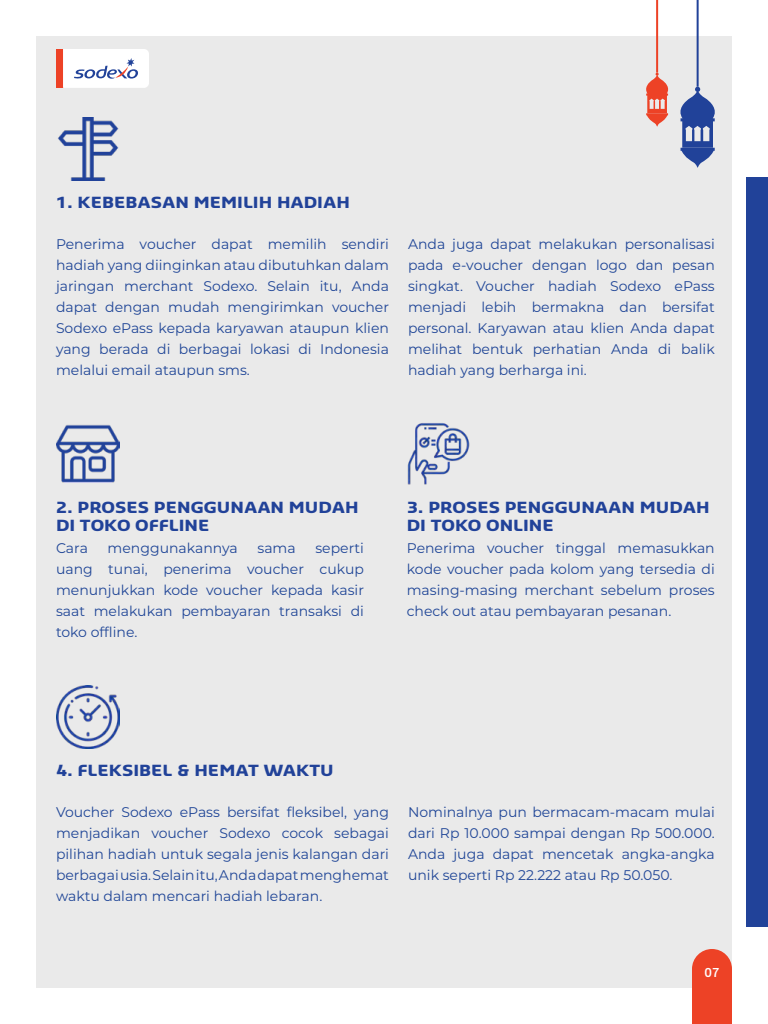
<style>
.page{position:relative;width:768px;height:1024px;background:#fff}
.page>*{position:absolute;margin:0;border:0;box-sizing:border-box;transform-origin:0 0}
.t1{font:700 15px/18px "Sansa Pro";color:#214299;scale:1.18 1}
.t2{font:14px/21px "Montserrat";color:#204697;text-align:justify}
.t3{font:600 12px "Sansa Pro";color:#fff}
</style>
<div class="page">
<div style="left:36px;top:36px;width:696px;height:952px;background:#eaeaea"></div>
<div style="left:692px;top:949px;width:40px;height:75px;background:#ed4226"></div>
<svg style="left:680px;top:87px;width:35px;height:81px"></svg>
<hr style="left:697px;top:0;width:2px;height:87px;background:#214299">
<svg style="left:646px;top:73px;width:23px;height:54px"></svg>
<hr style="left:656px;top:0;width:2px;height:73px;background:#ed4226">
<img style="left:58px;top:117px;width:61px;height:64px">
<img style="left:56px;top:685px;width:64px;height:64px">
<img style="left:56px;top:425px;width:64px;height:58px">
<img style="left:407px;top:423px;width:63px;height:62px">
<div style="left:746px;top:177px;width:22px;height:750px;background:#214299"></div>
<div style="left:56px;top:49px;width:7px;height:39px;background:#ed4226"></div>
<svg style="left:63px;top:49px;width:86px;height:39px;background:#ebedf4"></svg>
<p class="t1" style="left:56px;top:193px;width:251px">1. KEBEBASAN MEMILIH HADIAH</p>
<p class="t2" style="left:56px;top:233px;width:335px">Penerima voucher dapat memilih sendiri hadiah yang diinginkan atau dibutuhkan dalam jaringan merchant Sodexo. Selain itu, Anda dapat dengan mudah mengirimkan voucher Sodexo ePass kepada karyawan ataupun klien yang berada di berbagai lokasi di Indonesia melalui email ataupun sms.</p>
<p class="t2" style="left:408px;top:233px;width:308px">Anda juga dapat melakukan personalisasi pada e-voucher dengan logo dan pesan singkat. Voucher hadiah Sodexo ePass menjadi lebih bermakna dan bersifat personal. Karyawan atau klien Anda dapat melihat bentuk perhatian Anda di balik hadiah yang berharga ini.</p>
<p class="t1" style="left:56px;top:498px;width:258px">2. PROSES PENGGUNAAN MUDAH<br>DI TOKO OFFLINE</p>
<p class="t1" style="left:407px;top:498px;width:258px">3. PROSES PENGGUNAAN MUDAH<br>DI TOKO ONLINE</p>
<p class="t2" style="left:56px;top:537px;width:310px;text-indent:259px">seperti uang tunai, penerima voucher cukup menunjukkan kode voucher kepada kasir saat melakukan pembayaran transaksi di toko offline.</p>
<p class="t2" style="left:407px;top:537px;width:310px">Penerima voucher tinggal memasukkan kode voucher pada kolom yang tersedia di masing-masing merchant sebelum proses check out atau pembayaran pesanan.</p>
<p class="t2" style="left:56px;top:537px;width:33px">Cara</p>
<p class="t2" style="left:108px;top:537px;width:132px">menggunakannya</p>
<p class="t2" style="left:258px;top:537px;width:40px">sama</p>
<p class="t1" style="left:56px;top:761px;width:237px">4. FLEKSIBEL &amp; HEMAT WAKTU</p>
<p class="t2" style="left:56px;top:801px;width:335px">Voucher Sodexo ePass bersifat fleksibel, yang menjadikan voucher Sodexo cocok sebagai pilihan hadiah untuk segala jenis kalangan dari berbagai usia. Selain itu, Anda dapat menghemat waktu dalam mencari hadiah lebaran.</p>
<p class="t2" style="left:408px;top:801px;width:308px">Nominalnya pun bermacam-macam mulai dari Rp 10.000 sampai dengan Rp 500.000.<br>Anda juga dapat mencetak angka-angka unik seperti Rp 22.222 atau Rp 50.050.</p>
<p class="t3" style="left:704px;top:964px;width:16px">07</p>
</div>
